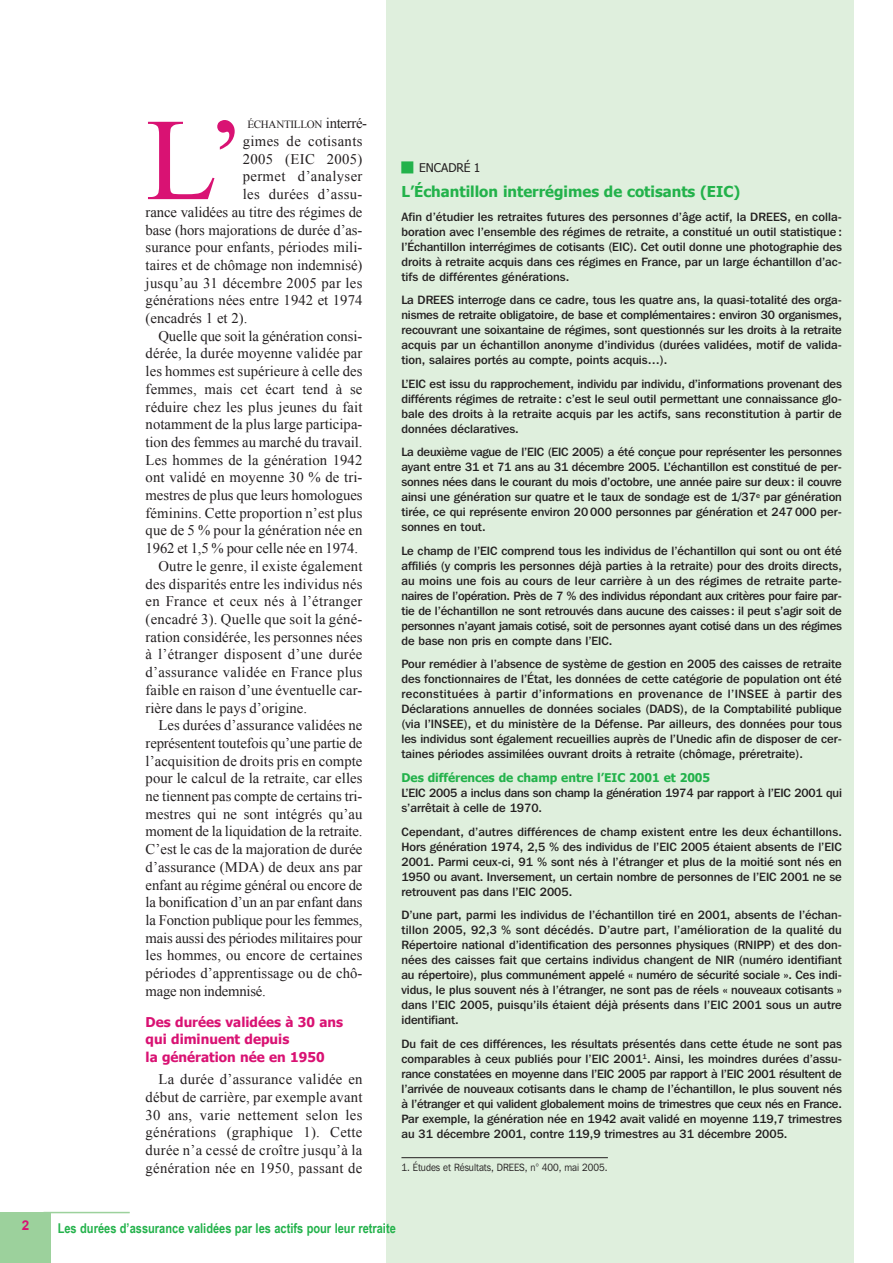
<style>
.page{position:relative;width:893px;height:1263px;background:#fff}
.page>*{position:absolute;margin:0;border:0;box-sizing:border-box;transform-origin:0 0}
.t1{font:116.85px "Times New Roman";color:#d91273}
.t2{font:700 15px "Tahoma";color:#23b24b}
.t3{font:14.7px/17.7px "Times New Roman";letter-spacing:.005em;color:#231f20;text-align:justify}
.t4{font:14.7px "Times New Roman";letter-spacing:-.015em;color:#231f20}
.t5{font:14.7px "Times New Roman";letter-spacing:.025em;color:#231f20}
.t6{font:700 13.5px/17.7px "Tahoma";color:#d91273}
.t7{font:700 13.5px "Arial Narrow";color:#23b24b}
.t8{font:700 13.5px "Arial";color:#d91273}
.t9{font:500 12px/15px "Franklin Gothic IT Cby BT";color:#231f20;text-align:justify}
.t10{font:700 12px "Tahoma";color:#23b24b}
.t11{font:12px "Tahoma";color:#231f20}
.t12{font:10.95px "Times New Roman";letter-spacing:-.025em;color:#231f20}
.t13{font:10.5px "Franklin Gothic IT Cby BT";color:#231f20;scale:.9 1}
.s1{font-size:14.7px}
</style>
<div class="page">
<div style="left:387px;top:0;width:467px;height:1263px;background:#dfefdd"></div>
<hr style="left:401px;top:1157px;width:207px;height:1px;background:#231f20">
<div style="left:0;top:1212px;width:51px;height:51px;background:#9cd19c"></div>
<hr style="left:44px;top:1212px;width:86px;height:1px;background:#9cd19c">
<h1 class="t1" style="left:146px;top:95px;width:101px">L’</h1>
<p class="t12" style="left:247px;top:119px;width:121px">ÉChAntILLon <span class="s1">interré-</span></p>
<p class="t5" style="left:243px;top:133px;width:121px">gimes de cotisants</p>
<p class="t5" style="left:243px;top:151px;width:121px">2005 (EIC 2005)</p>
<p class="t5" style="left:243px;top:168px;width:121px">permet d’analyser</p>
<p class="t5" style="left:243px;top:186px;width:121px">les durées d’assu-</p>
<p class="t3" style="left:146px;top:203px;width:218px">rance validées au titre des régimes de</p>
<p class="t3" style="left:146px;top:221px;width:218px">base (hors majorations de durée d’as-</p>
<p class="t3" style="left:146px;top:238px;width:218px">surance pour enfants, périodes mili-</p>
<p class="t3" style="left:146px;top:256px;width:218px">taires et de chômage non indemnisé)</p>
<p class="t3" style="left:146px;top:274px;width:218px">jusqu’au 31 décembre 2005 par les</p>
<p class="t3" style="left:146px;top:291px;width:218px">générations nées entre 1942 et 1974</p>
<p class="t3" style="left:146px;top:309px;width:103px">(encadrés 1 et 2).</p>
<p class="t3" style="left:158px;top:327px;width:206px">Quelle que soit la génération consi-</p>
<p class="t3" style="left:146px;top:345px;width:218px">dérée, la durée moyenne validée par</p>
<p class="t3" style="left:146px;top:362px;width:218px">les hommes est supérieure à celle des</p>
<p class="t3" style="left:146px;top:380px;width:218px">femmes, mais cet écart tend à se</p>
<p class="t3" style="left:146px;top:398px;width:218px">réduire chez les plus jeunes du fait</p>
<p class="t3" style="left:146px;top:415px;width:218px">notamment de la plus large participa-</p>
<p class="t3" style="left:146px;top:433px;width:218px">tion des femmes au marché du travail.</p>
<p class="t3" style="left:146px;top:451px;width:218px">Les hommes de la génération 1942</p>
<p class="t3" style="left:146px;top:468px;width:218px">ont validé en moyenne 30 % de tri-</p>
<p class="t3" style="left:146px;top:486px;width:218px">mestres de plus que leurs homologues</p>
<p class="t3" style="left:146px;top:504px;width:218px">féminins. Cette proportion n’est plus</p>
<p class="t3" style="left:146px;top:522px;width:218px">que de 5 % pour la génération née en</p>
<p class="t3" style="left:146px;top:539px;width:214px">1962 et 1,5 % pour celle née en 1974.</p>
<p class="t3" style="left:158px;top:557px;width:206px">outre le genre, il existe également</p>
<p class="t3" style="left:146px;top:575px;width:218px">des disparités entre les individus nés</p>
<p class="t3" style="left:146px;top:592px;width:218px">en France et ceux nés à l’étranger</p>
<p class="t3" style="left:146px;top:610px;width:218px">(encadré 3). Quelle que soit la géné-</p>
<p class="t3" style="left:146px;top:628px;width:218px">ration considérée, les personnes nées</p>
<p class="t3" style="left:146px;top:645px;width:218px">à l’étranger disposent d’une durée</p>
<p class="t3" style="left:146px;top:663px;width:218px">d’assurance validée en France plus</p>
<p class="t3" style="left:146px;top:681px;width:218px">faible en raison d’une éventuelle car-</p>
<p class="t3" style="left:146px;top:699px;width:163px">rière dans le pays d’origine.</p>
<p class="t3" style="left:158px;top:716px;width:206px">Les durées d’assurance validées ne</p>
<p class="t3" style="left:146px;top:734px;width:218px">représentent toutefois qu’une partie de</p>
<p class="t3" style="left:146px;top:752px;width:218px">l’acquisition de droits pris en compte</p>
<p class="t3" style="left:146px;top:769px;width:218px">pour le calcul de la retraite, car elles</p>
<p class="t3" style="left:146px;top:787px;width:218px">ne tiennent pas compte de certains tri-</p>
<p class="t3" style="left:146px;top:805px;width:218px">mestres qui ne sont intégrés qu’au</p>
<p class="t4" style="left:146px;top:823px;width:218px">moment de la liquidation de la retraite.</p>
<p class="t3" style="left:146px;top:840px;width:218px">C’est le cas de la majoration de durée</p>
<p class="t3" style="left:146px;top:858px;width:218px">d’assurance (MDA) de deux ans par</p>
<p class="t3" style="left:146px;top:876px;width:218px">enfant au régime général ou encore de</p>
<p class="t3" style="left:146px;top:893px;width:218px">la bonification d’un an par enfant dans</p>
<p class="t3" style="left:146px;top:911px;width:218px">la Fonction publique pour les femmes,</p>
<p class="t4" style="left:146px;top:929px;width:218px">mais aussi des périodes militaires pour</p>
<p class="t3" style="left:146px;top:946px;width:218px">les hommes, ou encore de certaines</p>
<p class="t3" style="left:146px;top:964px;width:218px">périodes d’apprentissage ou de chô-</p>
<p class="t4" style="left:146px;top:983px;width:122px">mage non indemnisé.</p>
<p class="t6" style="left:146px;top:1012px;width:199px">Des durées validées à 30 ans qui diminuent depuis<br>la génération née en 1950</p>
<p class="t3" style="left:146px;top:1070px;width:218px;text-indent:13px">La durée d’assurance validée en début de carrière, par exemple avant 30 ans, varie nettement selon les générations (graphique 1). Cette durée n’a cessé de croître jusqu’à la génération née en 1950, passant de</p>
<p class="t11" style="left:419px;top:160px;width:63px">ENCADRÉ 1</p>
<p class="t2" style="left:401px;top:182px;width:340px">L’Échantillon interrégimes de cotisants (EIC)</p>
<p class="t9" style="left:401px;top:210px;width:442px">Afin d’étudier les retraites futures des personnes d’âge actif, la DREES, en colla&shy;boration avec l’ensemble des régimes de retraite, a constitué un outil statistique : l’Échantillon interrégimes de cotisants (EIC). Cet outil donne une photographie des droits à retraite acquis dans ces régimes en France, par un large échantillon d’ac&shy;tifs de différentes générations.</p>
<p class="t9" style="left:401px;top:294px;width:442px">La DREES interroge dans ce cadre, tous les quatre ans, la quasi-totalité des orga&shy;nismes de retraite obligatoire, de base et complémentaires : environ 30 organismes, recouvrant une soixantaine de régimes, sont questionnés sur les droits à la retraite acquis par un échantillon anonyme d’individus (durées validées, motif de valida&shy;tion, salaires portés au compte, points acquis…).</p>
<p class="t9" style="left:401px;top:377px;width:442px">L’EIC est issu du rapprochement, individu par individu, d’informations provenant des différents régimes de retraite : c’est le seul outil permettant une connaissance glo&shy;bale des droits à la retraite acquis par les actifs, sans reconstitution à partir de données déclaratives.</p>
<p class="t9" style="left:401px;top:446px;width:442px">La deuxième vague de l’EIC (EIC 2005) a été conçue pour représenter les personnes ayant entre 31 et 71 ans au 31 décembre 2005. L’échantillon est constitué de per&shy;sonnes nées dans le courant du mois d’octobre, une année paire sur deux : il couvre ainsi une génération sur quatre et le taux de sondage est de 1/37<sup>e</sup> par génération tirée, ce qui représente environ 20 000 personnes par génération et 247 000 per&shy;sonnes en tout.</p>
<p class="t9" style="left:401px;top:544px;width:442px">Le champ de l’EIC comprend tous les individus de l’échantillon qui sont ou ont été affiliés (y compris les personnes déjà parties à la retraite) pour des droits directs, au moins une fois au cours de leur carrière à un des régimes de retraite parte&shy;naires de l’opération. Près de 7 % des individus répondant aux critères pour faire par&shy;tie de l’échantillon ne sont retrouvés dans aucune des caisses : il peut s’agir soit de personnes n’ayant jamais cotisé, soit de personnes ayant cotisé dans un des régimes de base non pris en compte dans l’EIC.</p>
<p class="t9" style="left:401px;top:658px;width:442px">Pour remédier à l’absence de système de gestion en 2005 des caisses de retraite des fonctionnaires de l’État, les données de cette catégorie de population ont été reconstituées à partir d’informations en provenance de l’INSEE à partir des Déclarations annuelles de données sociales (DADS), de la Comptabilité publique (via l’INSEE), et du ministère de la Défense. Par ailleurs, des données pour tous les individus sont également recueillies auprès de l’Unedic afin de disposer de cer&shy;taines périodes assimilées ouvrant droits à retraite (chômage, préretraite).</p>
<p class="t10" style="left:401px;top:770px;width:310px">Des différences de champ entre l’EIC 2001 et 2005</p>
<p class="t9" style="left:401px;top:786px;width:442px">L’EIC 2005 a inclus dans son champ la génération 1974 par rapport à l’EIC 2001 qui s’arrêtait à celle de 1970.</p>
<p class="t9" style="left:401px;top:825px;width:442px">Cependant, d’autres différences de champ existent entre les deux échantillons.<br>Hors génération 1974, 2,5 % des individus de l’EIC 2005 étaient absents de l’EIC 2001. Parmi ceux-ci, 91 % sont nés à l’étranger et plus de la moitié sont nés en 1950 ou avant. Inversement, un certain nombre de personnes de l’EIC 2001 ne se retrouvent pas dans l’EIC 2005.</p>
<p class="t9" style="left:401px;top:908px;width:442px">D’une part, parmi les individus de l’échantillon tiré en 2001, absents de l’échan&shy;tillon 2005, 92,3 % sont décédés. D’autre part, l’amélioration de la qualité du Répertoire national d’identification des personnes physiques (RNIPP) et des don&shy;nées des caisses fait que certains individus changent de NIR (numéro identifiant au répertoire), plus communément appelé « numéro de sécurité sociale ». Ces indi&shy;vidus, le plus souvent nés à l’étranger, ne sont pas de réels « nouveaux cotisants » dans l’EIC 2005, puisqu’ils étaient déjà présents dans l’EIC 2001 sous un autre identifiant.</p>
<p class="t9" style="left:401px;top:1037px;width:442px">Du fait de ces différences, les résultats présentés dans cette étude ne sont pas comparables à ceux publiés pour l’EIC 2001<sup>1</sup>. Ainsi, les moindres durées d’assu&shy;rance constatées en moyenne dans l’EIC 2005 par rapport à l’EIC 2001 résultent de l’arrivée de nouveaux cotisants dans le champ de l’échantillon, le plus souvent nés à l’étranger et qui valident globalement moins de trimestres que ceux nés en France.<br>Par exemple, la génération née en 1942 avait validé en moyenne 119,7 trimestres au 31 décembre 2001, contre 119,9 trimestres au 31 décembre 2005.</p>
<p class="t13" style="left:401px;top:1163px;width:231px">1. Études et Résultats, DREES, n° 400, mai 2005.</p>
<p class="t8" style="left:22px;top:1218px;width:9px">2</p>
<p class="t7" style="left:58px;top:1220px;width:340px">Les durées d’assurance validées par les actifs pour leur retraite</p>
</div>
